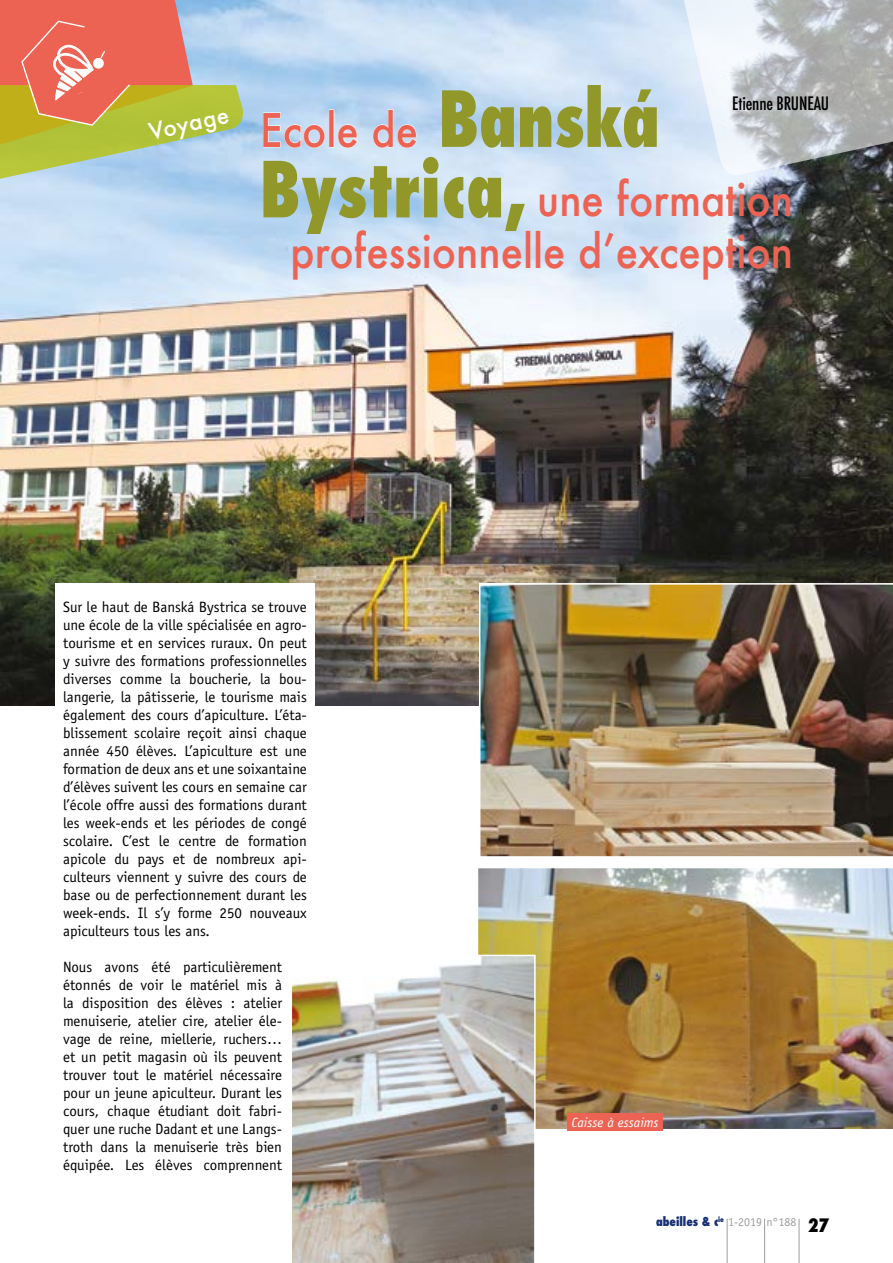
<style>
.page{position:relative;width:893px;height:1263px;background:#fff}
.page>*{position:absolute;margin:0;border:0;box-sizing:border-box;transform-origin:0 0}
.t1{font:800 condensed 75px "Futura";letter-spacing:.02em;color:#929729;scale:.9 1}
.t2{font:500 45px/52.5px "Futura";color:#ec6353;text-align:right;scale:.9 1}
.t3{font:500 22.5px "Futura";color:#fff}
.t4{font:500 condensed 18px "Futura";letter-spacing:-.01em;color:#000}
.t5{font:800 condensed 18px "Futura";color:#000}
.t6{font:15px/18px "Officina Sans";color:#000;text-align:justify}
.t7{font:italic 13.5px "Officina Sans";color:#fff}
.t8{font:12px "Officina Sans";color:#9d9d9c}
.s1{font-weight:800;font-stretch:condensed;font-size:75px;color:#929729}
.s2{font-family:"Futura";font-weight:800;font-stretch:condensed;color:#163072}
</style>
<div class="page">
<hr style="left:727px;top:1219px;width:1px;height:44px;background:#9d9d9c">
<hr style="left:764px;top:1219px;width:1px;height:44px;background:#9d9d9c">
<hr style="left:799px;top:1219px;width:1px;height:44px;background:#9d9d9c">
<img style="left:478px;top:868px;width:415px;height:261px">
<div style="left:567px;top:1113px;width:96px;height:17px;background:#ec6353"></div>
<img style="left:0;top:0;width:893px;height:706px">
<div style="left:55px;top:583px;width:260px;height:572px;background:#fff"></div>
<svg style="left:681px;top:0;width:212px;height:178px;background:#bec3c7"></svg>
<svg style="left:263px;top:112px;width:62px;height:36px;background:#c6ddf3"></svg>
<div style="left:329px;top:109px;width:5px;height:38px;border:1px solid #fff"></div>
<svg style="left:338px;top:124px;width:20px;height:24px"></svg>
<svg style="left:372px;top:109px;width:45px;height:39px;background:#c8ddf3"></svg>
<svg style="left:0;top:0;width:246px;height:179px;background:#caa177"></svg>
<img style="left:479px;top:583px;width:414px;height:274px">
<svg style="left:292px;top:955px;width:244px;height:308px;background:#aca69e"></svg>
<h3 class="t3" style="left:146px;top:117px;width:83px;rotate:-12deg">Voyage</h3>
<h2 class="t2" style="left:260px;top:103px;width:446px">Ecole de <span class="s1">Banská</span></h2>
<h1 class="t1" style="left:260px;top:138px;width:297px">Bystrica,</h1>
<p class="t4" style="left:732px;top:91px;width:98px">Etienne BRUNEAU</p>
<h2 class="t2" style="left:290px;top:172px;width:560px">une formation professionnelle d’exception</h2>
<p class="t6" style="left:63px;top:598px;width:245px">Sur le haut de Banská Bystrica se trouve une école de la ville spécialisée en agro&shy;tourisme et en services ruraux. On peut y suivre des formations professionnelles diverses comme la boucherie, la bou&shy;langerie, la pâtisserie, le tourisme mais également des cours d’apiculture. L’éta&shy;blissement scolaire reçoit ainsi chaque année 450 élèves. L’apiculture est une formation de deux ans et une soixantaine d’élèves suivent les cours en semaine car l’école offre aussi des formations durant les week-ends et les périodes de congé scolaire. C’est le centre de formation apicole du pays et de nombreux api&shy;culteurs viennent y suivre des cours de base ou de perfectionnement durant les week-ends. Il s’y forme 250 nouveaux apiculteurs tous les ans.</p>
<p class="t6" style="left:63px;top:958px;width:220px">Nous avons été particulièrement étonnés de voir le matériel mis à la disposition des élèves : atelier menuiserie, atelier cire, atelier éle&shy;vage de reine, miellerie, ruchers… et un petit magasin où ils peuvent trouver tout le matériel nécessaire pour un jeune apiculteur. Durant les cours, chaque étudiant doit fabri&shy;quer une ruche Dadant et une Langs&shy;troth dans la menuiserie très bien équipée. Les élèves comprennent</p>
<p class="t7" style="left:571px;top:1114px;width:89px">Caisse à essaims</p>
<p class="t8" style="left:656px;top:1215px;width:142px"><span class="s2">abeilles &amp; c</span><sup>ie</sup> 1-2019 n°188</p>
<p class="t5" style="left:808px;top:1213px;width:23px">27</p>
</div>
